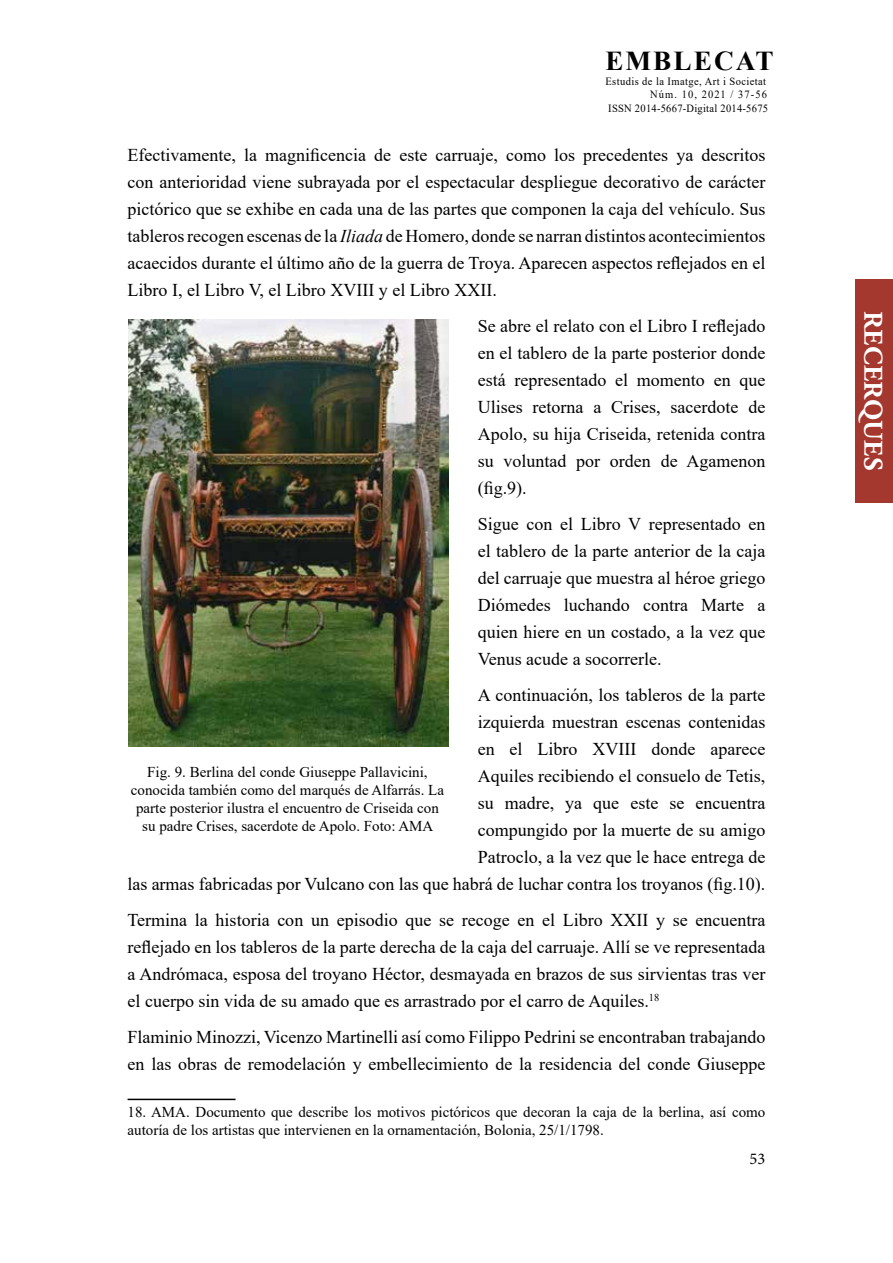
<style>
.page{position:relative;width:893px;height:1263px;background:#fff}
.page>*{position:absolute;margin:0;border:0;box-sizing:border-box;transform-origin:0 0}
.t1{font:700 27.3px "Times New Roman";letter-spacing:.075em;color:#000}
.t2{font:700 27px "Adobe Garamond Pro";letter-spacing:.015em;color:#fff}
.t3{font:18px/27px "Times New Roman";color:#000;text-align:justify}
.t4{font:16.5px "Minion Pro";color:#000}
.t5{font:15px/18px "Times New Roman";color:#000}
.t6{font:10.95px/13.5px "Times New Roman";letter-spacing:.04em;color:#000;text-align:right;scale:.95 1}
.s1{font-style:italic}
</style>
<div class="page">
<div style="left:855px;top:279px;width:38px;height:223px;background:#a4382f"></div>
<hr style="left:128px;top:1099px;width:108px;height:1px;background:#000">
<img style="left:129px;top:320px;width:319px;height:426px">
<h1 class="t1" style="left:605px;top:41px;width:170px">EMBLECAT</h1>
<p class="t6" style="left:605px;top:74px;width:173px">Estudis de la Imatge, Art i Societat<br>Núm. 10, 2021 / 37-56<br>ISSN 2014-5667-Digital 2014-5675</p>
<p class="t3" style="left:128px;top:141px;width:639px">Efectivamente, la magnificencia de este carruaje, como los precedentes ya descritos con anterioridad viene subrayada por el espectacular despliegue decorativo de carácter pictórico que se exhibe en cada una de las partes que componen la caja del vehículo. Sus tableros recogen escenas de la <span class="s1">Iliada</span> de Homero, donde se narran distintos acontecimientos acaecidos durante el último año de la guerra de Troya. Aparecen aspectos reflejados en el Libro I, el Libro V, el Libro XVIII y el Libro XXII.</p>
<p class="t3" style="left:478px;top:312px;width:289px">Se abre el relato con el Libro I reflejado en el tablero de la parte posterior donde está representado el momento en que Ulises retorna a Crises, sacerdote de Apolo, su hija Criseida, retenida contra su voluntad por orden de Agamenon (fig.9).</p>
<p class="t3" style="left:478px;top:510px;width:289px">Sigue con el Libro V representado en el tablero de la parte anterior de la caja del carruaje que muestra al héroe griego Diómedes luchando contra Marte a quien hiere en un costado, a la vez que Venus acude a socorrerle.</p>
<p class="t3" style="left:128px;top:681px;width:639px;text-align:right">A continuación, los tableros de la parte<br>izquierda muestran escenas contenidas<br>en el Libro XVIII donde aparece<br>Aquiles recibiendo el consuelo de Tetis,<br>su madre, ya que este se encuentra<br>compungido por la muerte de su amigo<br>Patroclo, a la vez que le hace entrega de<br>las armas fabricadas por Vulcano con las que habrá de luchar contra los troyanos (fig.10).</p>
<p class="t3" style="left:128px;top:906px;width:639px">Termina la historia con un episodio que se recoge en el Libro XXII y se encuentra reflejado en los tableros de la parte derecha de la caja del carruaje. Allí se ve representada a Andrómaca, esposa del troyano Héctor, desmayada en brazos de sus sirvientas tras ver el cuerpo sin vida de su amado que es arrastrado por el carro de Aquiles.<sup>18</sup></p>
<p class="t3" style="left:128px;top:1023px;width:639px">Flaminio Minozzi, Vicenzo Martinelli así como Filippo Pedrini se encontraban trabajando en las obras de remodelación y embellecimiento de la residencia del conde Giuseppe</p>
<p class="t5" style="left:128px;top:1103px;width:639px">18. AMA. Documento que describe los motivos pictóricos que decoran la caja de la berlina, así como autoría de los artistas que intervienen en la ornamentación, Bolonia, 25/1/1798.</p>
<p class="t5" style="left:131px;top:762px;width:315px;text-align:center">Fig. 9. Berlina del conde Giuseppe Pallavicini, conocida también como del marqués de Alfarrás. La parte posterior ilustra el encuentro de Criseida con su padre Crises, sacerdote de Apolo. Foto: AMA</p>
<p class="t4" style="left:750px;top:1148px;width:17px">53</p>
<h2 class="t2" style="left:889px;top:311px;width:161px;rotate:90deg">RECERQUES</h2>
</div>
